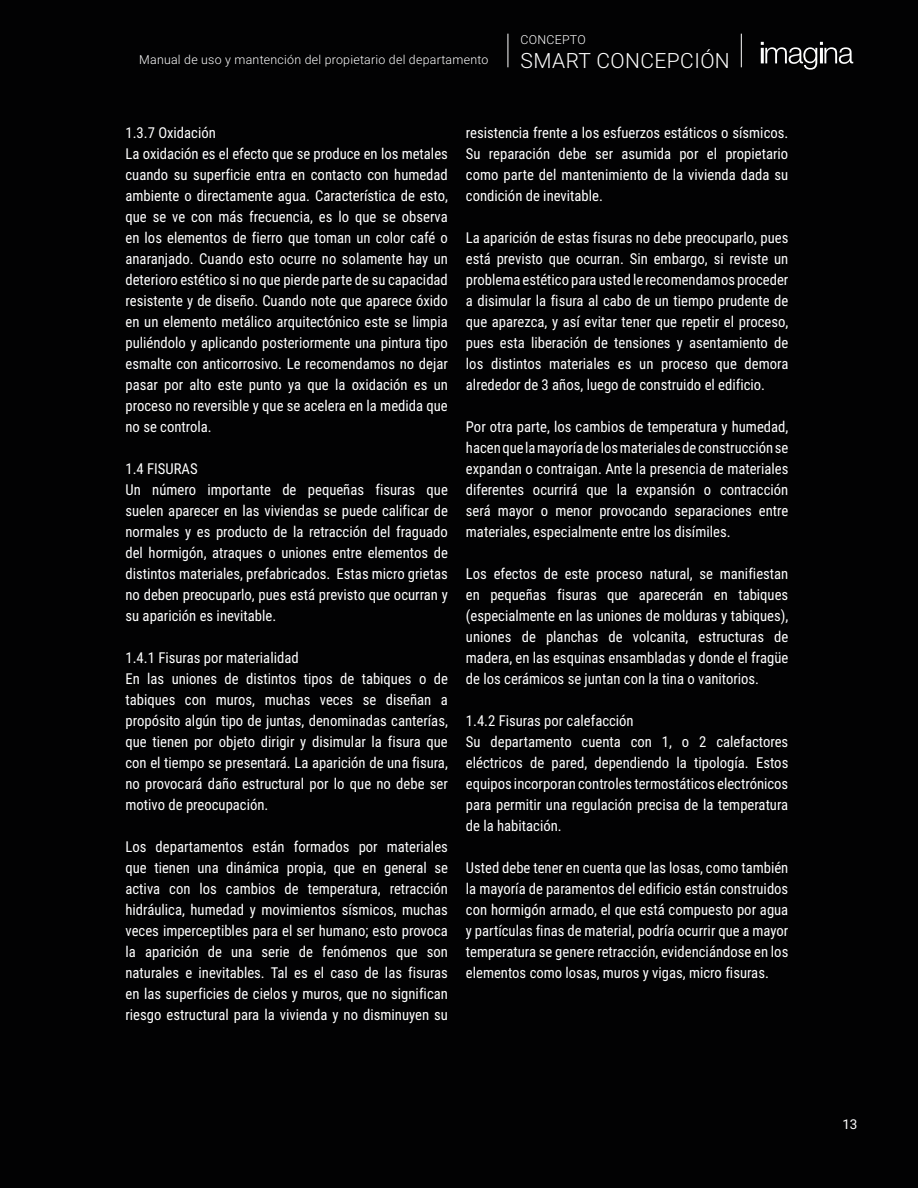
<style>
.page{position:relative;width:918px;height:1188px;background:#020203}
.page>*{position:absolute;margin:0;border:0;box-sizing:border-box;transform-origin:0 0}
.t1{font:300 21px "Roboto";letter-spacing:.02em;color:#fff}
.t2{font:15px/21px "Roboto Condensed";color:#fff;text-align:justify}
.t3{font:13.5px "Roboto";color:#fff}
.t4{font:300 12.3px "Roboto";letter-spacing:.02em;color:#fff}
</style>
<div class="page">
<svg style="left:761px;top:42px;width:92px;height:28px"></svg>
<hr style="left:741px;top:34px;width:1px;height:33px;background:#fff">
<hr style="left:507px;top:34px;width:1px;height:33px;background:#fff">
<p class="t4" style="left:139px;top:51px;width:351px">Manual de uso y mantención del propietario del departamento</p>
<p class="t4" style="left:521px;top:31px;width:67px">CONCEPTO</p>
<h1 class="t1" style="left:521px;top:46px;width:211px">SMART CONCEPCIÓN</h1>
<p class="t2" style="left:126px;top:122px;width:324px;text-align:left">1.3.7 Oxidación<br>La oxidación es el efecto que se produce en los metales cuando su superficie entra en contacto con humedad ambiente o directamente agua. Característica de esto, que se ve con más frecuencia, es lo que se observa en los elementos de fierro que toman un color café o anaranjado. Cuando esto ocurre no solamente hay un deterioro estético si no que pierde parte de su capacidad resistente y de diseño. Cuando note que aparece óxido en un elemento metálico arquitectónico este se limpia puliéndolo y aplicando posteriormente una pintura tipo esmalte con anticorrosivo. Le recomendamos no dejar pasar por alto este punto ya que la oxidación es un proceso no reversible y que se acelera en la medida que no se controla.</p>
<p class="t2" style="left:126px;top:458px;width:324px;text-align:left">1.4 FISURAS<br>Un número importante de pequeñas fisuras que suelen aparecer en las viviendas se puede calificar de normales y es producto de la retracción del fraguado del hormigón, atraques o uniones entre elementos de distintos materiales, prefabricados. Estas micro grietas no deben preocuparlo, pues está previsto que ocurran y su aparición es inevitable.</p>
<p class="t2" style="left:126px;top:647px;width:324px;text-align:left">1.4.1 Fisuras por materialidad<br>En las uniones de distintos tipos de tabiques o de tabiques con muros, muchas veces se diseñan a propósito algún tipo de juntas, denominadas canterías, que tienen por objeto dirigir y disimular la fisura que con el tiempo se presentará. La aparición de una fisura, no provocará daño estructural por lo que no debe ser motivo de preocupación.</p>
<p class="t2" style="left:126px;top:836px;width:324px">Los departamentos están formados por materiales que tienen una dinámica propia, que en general se activa con los cambios de temperatura, retracción hidráulica, humedad y movimientos sísmicos, muchas veces imperceptibles para el ser humano; esto provoca la aparición de una serie de fenómenos que son naturales e inevitables. Tal es el caso de las fisuras en las superficies de cielos y muros, que no significan riesgo estructural para la vivienda y no disminuyen su</p>
<p class="t2" style="left:466px;top:122px;width:324px">resistencia frente a los esfuerzos estáticos o sísmicos.<br>Su reparación debe ser asumida por el propietario como parte del mantenimiento de la vivienda dada su condición de inevitable.</p>
<p class="t2" style="left:466px;top:227px;width:324px">La aparición de estas fisuras no debe preocuparlo, pues está previsto que ocurran. Sin embargo, si reviste un problema estético para usted le recomendamos proceder a disimular la fisura al cabo de un tiempo prudente de que aparezca, y así evitar tener que repetir el proceso, pues esta liberación de tensiones y asentamiento de los distintos materiales es un proceso que demora alrededor de 3 años, luego de construido el edificio.</p>
<p class="t2" style="left:466px;top:416px;width:324px">Por otra parte, los cambios de temperatura y humedad, hacen que la mayoría de los materiales de construcción se expandan o contraigan. Ante la presencia de materiales diferentes ocurrirá que la expansión o contracción será mayor o menor provocando separaciones entre materiales, especialmente entre los disímiles.</p>
<p class="t2" style="left:466px;top:563px;width:324px">Los efectos de este proceso natural, se manifiestan en pequeñas fisuras que aparecerán en tabiques (especialmente en las uniones de molduras y tabiques), uniones de planchas de volcanita, estructuras de madera, en las esquinas ensambladas y donde el fragüe de los cerámicos se juntan con la tina o vanitorios.</p>
<p class="t2" style="left:466px;top:710px;width:324px;text-align:left">1.4.2 Fisuras por calefacción<br>Su departamento cuenta con 1, o 2 calefactores eléctricos de pared, dependiendo la tipología. Estos equipos incorporan controles termostáticos electrónicos para permitir una regulación precisa de la temperatura de la habitación.</p>
<p class="t2" style="left:466px;top:857px;width:324px">Usted debe tener en cuenta que las losas, como también la mayoría de paramentos del edificio están construidos con hormigón armado, el que está compuesto por agua y partículas finas de material, podría ocurrir que a mayor temperatura se genere retracción, evidenciándose en los elementos como losas, muros y vigas, micro fisuras.</p>
<p class="t3" style="left:842px;top:1114px;width:17px">13</p>
</div>
